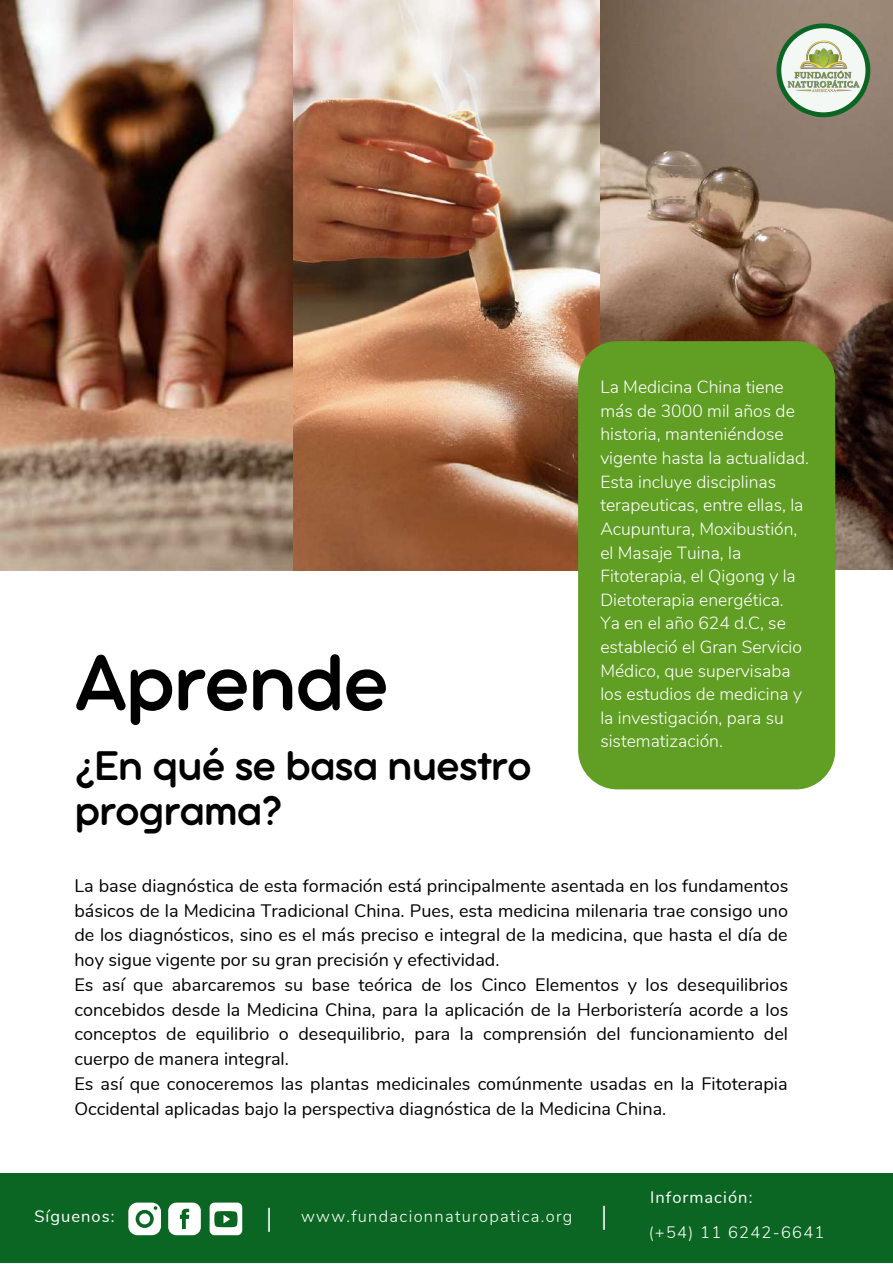
<style>
.page{position:relative;width:893px;height:1264px;background:#fff}
.page>*{position:absolute;margin:0;border:0;box-sizing:border-box;transform-origin:0 0}
.t1{font:86.85px "Aristotelica Pro Tx Dmbld";letter-spacing:-.025em;color:#000}
.t2{font:45px/45px "Aristotelica Pro Tx Dmbld";letter-spacing:-.025em;color:#000}
.t3{font:18px/24.8px "Nunito";color:#000}
.t4{font:300 17.55px/23.5px "Nunito";color:#fff}
.t5{font:300 16.5px "Nunito";letter-spacing:.08em;color:#fff}
.t6{font:16.5px "Nunito";letter-spacing:.065em;color:#fff}
.s1{font-size:26.85px}
</style>
<div class="page">
<img style="left:0;top:0;width:892px;height:570px">
<div style="left:578px;top:341px;width:257px;height:448px;background:#609e24;border-radius:39px"></div>
<svg style="left:764px;top:12px;width:118px;height:117px;background:#837f69"></svg>
<div style="left:781px;top:28px;width:84px;height:84px;background:#f4f8f5;border-radius:50%"></div>
<img style="left:783px;top:38px;width:80px;height:57px">
<div style="left:0;top:1173px;width:892px;height:89px;background:#0b6623"></div>
<svg style="left:168px;top:1202px;width:33px;height:33px"></svg>
<div style="left:209px;top:1202px;width:33px;height:33px;background:#fff;border-radius:5px"></div>
<svg style="left:214px;top:1211px;width:23px;height:16px"></svg>
<svg style="left:128px;top:1202px;width:33px;height:33px"></svg>
<h1 class="t1" style="left:74px;top:654px;width:316px">Aprende</h1>
<h2 class="t2" style="left:74px;top:746px;width:458px">¿En qué se basa nuestro programa?</h2>
<p class="t4" style="left:600px;top:375px;width:210px">La Medicina China tiene más de 3000 mil años de historia, manteniéndose vigente hasta la actualidad.<br>Esta incluye disciplinas terapeuticas, entre ellas, la<br>Acupuntura, Moxibustión, el Masaje Tuina, la<br>Fitoterapia, el Qigong y la<br>Dietoterapia energética.<br>Ya en el año 624 d.C, se estableció el Gran Servicio<br>Médico, que supervisaba los estudios de medicina y la investigación, para su sistematización.</p>
<p class="t3" style="left:74px;top:873px;width:715px">La base diagnóstica de esta formación está principalmente asentada en los fundamentos básicos de la Medicina Tradicional China. Pues, esta medicina milenaria trae consigo uno de los diagnósticos, sino es el más preciso e integral de la medicina, que hasta el día de hoy sigue vigente por su gran precisión y efectividad.<br>Es así que abarcaremos su base teórica de los Cinco Elementos y los desequilibrios concebidos desde la Medicina China, para la aplicación de la Herboristería acorde a los conceptos de equilibrio o desequilibrio, para la comprensión del funcionamiento del cuerpo de manera integral.<br>Es así que conoceremos las plantas medicinales comúnmente usadas en la Fitoterapia Occidental aplicadas bajo la perspectiva diagnóstica de la Medicina China.</p>
<p class="t6" style="left:34px;top:1205px;width:82px">Síguenos:</p>
<p class="t5" style="left:266px;top:1205px;width:343px"><span class="s1">|</span> www.fundacionnaturopatica.org <span class="s1">|</span></p>
<p class="t6" style="left:650px;top:1186px;width:104px">Información:</p>
<p class="t5" style="left:648px;top:1221px;width:177px">(+54) 11 6242-6641</p>
</div>
